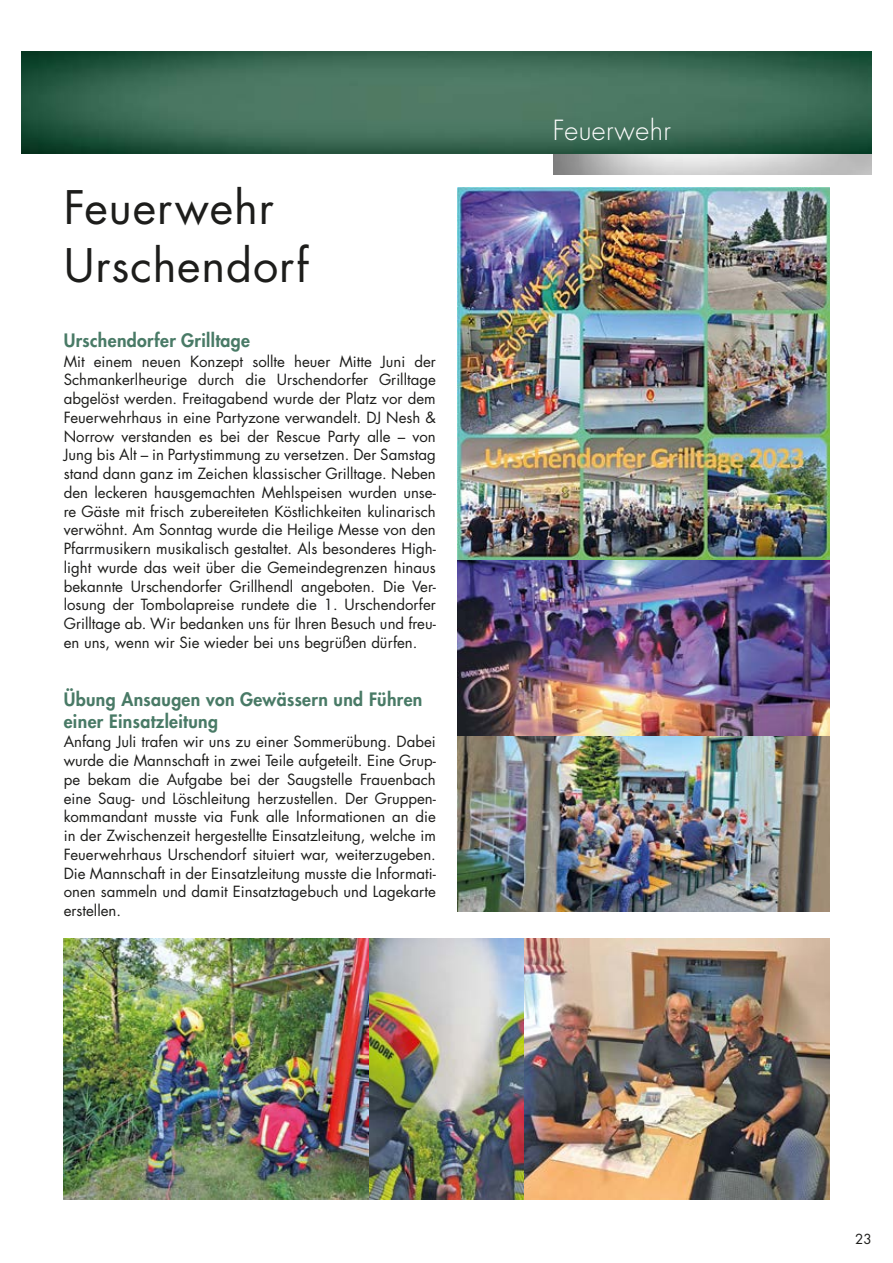
<style>
.page{position:relative;width:893px;height:1263px;background:#fff}
.page>*{position:absolute;margin:0;border:0;box-sizing:border-box;transform-origin:0 0}
.t1{font:45px/58.2px "Futura LT Pro";letter-spacing:.02em;color:#1d1d1b}
.t2{font:300 27px "Futura LT Pro";letter-spacing:.02em;color:#fff}
.t3{font:800 18px/21.6px "Futura LT Pro";letter-spacing:.02em;color:#497a66}
.t4{font:15px/18.8px "Futura LT Pro";color:#1d1d1b;text-align:justify}
.t5{font:13.5px "Futura LT Pro";color:#1d1d1b}
</style>
<div class="page">
<img style="left:553px;top:153px;width:319px;height:21px">
<img style="left:21px;top:51px;width:851px;height:102px">
<img style="left:457px;top:737px;width:372px;height:174px">
<img style="left:457px;top:561px;width:372px;height:174px">
<img style="left:457px;top:187px;width:372px;height:372px">
<img style="left:64px;top:938px;width:304px;height:261px">
<img style="left:370px;top:938px;width:459px;height:261px">
<h1 class="t1" style="left:64px;top:178px;width:246px">Feuerwehr<br>Urschendorf</h1>
<p class="t3" style="left:64px;top:329px;width:188px">Urschendorfer Grilltage</p>
<p class="t4" style="left:64px;top:351px;width:374px">Mit einem neuen Konzept sollte heuer Mitte Juni der Schmankerlheurige durch die Urschendorfer Grilltage abgelöst werden. Freitagabend wurde der Platz vor dem Feuerwehrhaus in eine Partyzone verwandelt. DJ Nesh &amp; Norrow verstanden es bei der Rescue Party alle – von Jung bis Alt – in Partystimmung zu versetzen. Der Samstag stand dann ganz im Zeichen klassischer Grilltage. Neben den leckeren hausgemachten Mehlspeisen wurden unse&shy;re Gäste mit frisch zubereiteten Köstlichkeiten kulinarisch verwöhnt. Am Sonntag wurde die Heilige Messe von den Pfarrmusikern musikalisch gestaltet. Als besonderes High&shy;light wurde das weit über die Gemeindegrenzen hinaus bekannte Urschendorfer Grillhendl angeboten. Die Ver&shy;losung der Tombolapreise rundete die 1. Urschendorfer Grilltage ab. Wir bedanken uns für Ihren Besuch und freu&shy;en uns, wenn wir Sie wieder bei uns begrüßen dürfen.</p>
<p class="t3" style="left:64px;top:688px;width:360px">Übung Ansaugen von Gewässern und Führen einer Einsatzleitung</p>
<p class="t4" style="left:64px;top:732px;width:374px">Anfang Juli trafen wir uns zu einer Sommerübung. Dabei wurde die Mannschaft in zwei Teile aufgeteilt. Eine Grup&shy;pe bekam die Aufgabe bei der Saugstelle Frauenbach eine Saug- und Löschleitung herzustellen. Der Gruppen&shy;kommandant musste via Funk alle Informationen an die in der Zwischenzeit hergestellte Einsatzleitung, welche im Feuerwehrhaus Urschendorf situiert war, weiterzugeben.<br>Die Mannschaft in der Einsatzleitung musste die Informati&shy;onen sammeln und damit Einsatztagebuch und Lagekarte erstellen.</p>
<h2 class="t2" style="left:553px;top:112px;width:120px">Feuerwehr</h2>
<p class="t5" style="left:855px;top:1230px;width:18px">23</p>
</div>
